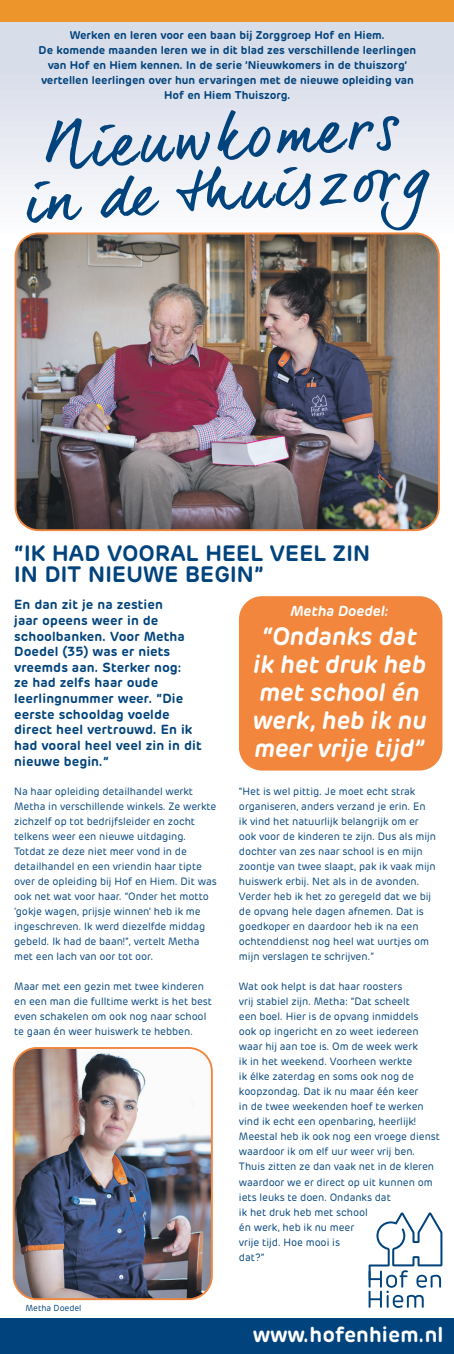
<style>
.page{position:relative;width:454px;height:1354px;background:#fff}
.page>*{position:absolute;margin:0;border:0;box-sizing:border-box;transform-origin:0 0}
.t1{font:61.75px/52.4px "dear Joe 6";color:#01437c;text-align:center}
.t2{font:italic 600 25px/28.1px "Rubrik";color:#fff;text-align:center}
.t3{font:600 22.12px/20.5px "Rubrik";letter-spacing:.01em;color:#01437c}
.t4{font:600 21.25px "Rubrik";letter-spacing:.005em;color:#fff}
.t5{font:italic 600 14.5px "Rubrik";color:#fff}
.t6{font:600 13.12px/15.6px "Rubrik";letter-spacing:.01em;color:#01437c}
.t7{font:600 11.25px/15px "Rubrik";color:#01437c;text-align:center}
.t8{font:10.62px/15px "Rubrik";color:#01437c;scale:.96 1}
.t9{font:8.75px "Rubrik";color:#01437c;scale:.96 1}
</style>
<div class="page">
<div style="left:0;top:7px;width:454px;height:243px;background:linear-gradient(to bottom,#cfd2de,#feffff)"></div>
<div style="left:0;top:1318px;width:454px;height:36px;background:#01437c"></div>
<div style="left:0;top:0;width:454px;height:21px;background:#ed942a"></div>
<img style="left:16px;top:233px;width:422px;height:297px">
<div style="left:15px;top:232px;width:424px;height:299px;border:2px solid #f1863c;border-radius:23px"></div>
<div style="left:239px;top:596px;width:203px;height:174px;background:#f1863c;border-radius:23px"></div>
<svg style="left:368px;top:1212px;width:74px;height:95px"></svg>
<img style="left:14px;top:1049px;width:196px;height:250px">
<div style="left:13px;top:1047px;width:200px;height:253px;border:2px solid #f1863c;border-radius:23px"></div>
<p class="t7" style="left:39px;top:28px;width:379px">Werken en leren voor een baan bij Zorggroep Hof en Hiem.<br>De komende maanden leren we in dit blad zes verschillende leerlingen van Hof en Hiem kennen. In de serie ’Nieuwkomers in de thuiszorg’ vertellen leerlingen over hun ervaringen met de nieuwe opleiding van Hof en Hiem Thuiszorg.</p>
<h1 class="t1" style="left:20px;top:120px;width:408px;rotate:-3deg">Nieuwkomers in de thuiszorg</h1>
<h3 class="t3" style="left:14px;top:543px;width:357px">“IK HAD VOORAL HEEL VEEL ZIN<br>IN DIT NIEUWE BEGIN”</h3>
<p class="t6" style="left:14px;top:597px;width:189px">En dan zit je na zestien<br>jaar opeens weer in de schoolbanken. Voor Metha<br>Doedel (35) was er niets vreemds aan. Sterker nog:<br>ze had zelfs haar oude leerlingnummer weer. “Die eerste schooldag voelde direct heel vertrouwd. En ik had vooral heel veel zin in dit nieuwe begin.”</p>
<p class="t8" style="left:14px;top:784px;width:212px">Na haar opleiding detailhandel werkt Metha in verschillende winkels. Ze werkte zichzelf op tot bedrijfsleider en zocht telkens weer een nieuwe uitdaging.<br>Totdat ze deze niet meer vond in de detailhandel en een vriendin haar tipte over de opleiding bij Hof en Hiem. Dit was ook net wat voor haar. “Onder het motto ‘gokje wagen, prijsje winnen’ heb ik me ingeschreven. Ik werd diezelfde middag gebeld. Ik had de baan!”, vertelt Metha met een lach van oor tot oor.</p>
<p class="t8" style="left:14px;top:979px;width:207px">Maar met een gezin met twee kinderen en een man die fulltime werkt is het best even schakelen om ook nog naar school te gaan én weer huiswerk te hebben.</p>
<p class="t9" style="left:26px;top:1302px;width:60px">Metha Doedel</p>
<h3 class="t5" style="left:290px;top:602px;width:99px">Metha Doedel:</h3>
<h2 class="t2" style="left:253px;top:622px;width:175px">“Ondanks dat ik het druk heb met school én werk, heb ik nu meer vrije tijd”</h2>
<p class="t8" style="left:239px;top:784px;width:207px">“Het is wel pittig. Je moet echt strak organiseren, anders verzand je erin. En ik vind het natuurlijk belangrijk om er ook voor de kinderen te zijn. Dus als mijn dochter van zes naar school is en mijn zoontje van twee slaapt, pak ik vaak mijn huiswerk erbij. Net als in de avonden.<br>Verder heb ik het zo geregeld dat we bij de opvang hele dagen afnemen. Dat is goedkoper en daardoor heb ik na een ochtenddienst nog heel wat uurtjes om mijn verslagen te schrijven.”</p>
<p class="t8" style="left:239px;top:979px;width:211px">Wat ook helpt is dat haar roosters<br>vrij stabiel zijn. Metha: “Dat scheelt<br>een boel. Hier is de opvang inmiddels<br>ook op ingericht en zo weet iedereen waar hij aan toe is. Om de week werk<br>ik in het weekend. Voorheen werkte<br>ik élke zaterdag en soms ook nog de koopzondag. Dat ik nu maar één keer<br>in de twee weekenden hoef te werken vind ik echt een openbaring, heerlijk!<br>Meestal heb ik ook nog een vroege dienst waardoor ik om elf uur weer vrij ben.<br>Thuis zitten ze dan vaak net in de kleren waardoor we er direct op uit kunnen om iets leuks te doen. Ondanks dat<br>ik het druk heb met school<br>én werk, heb ik nu meer<br>vrije tijd. Hoe mooi is<br>dat?”</p>
<h3 class="t4" style="left:252px;top:1321px;width:192px">www.hofenhiem.nl</h3>
</div>
